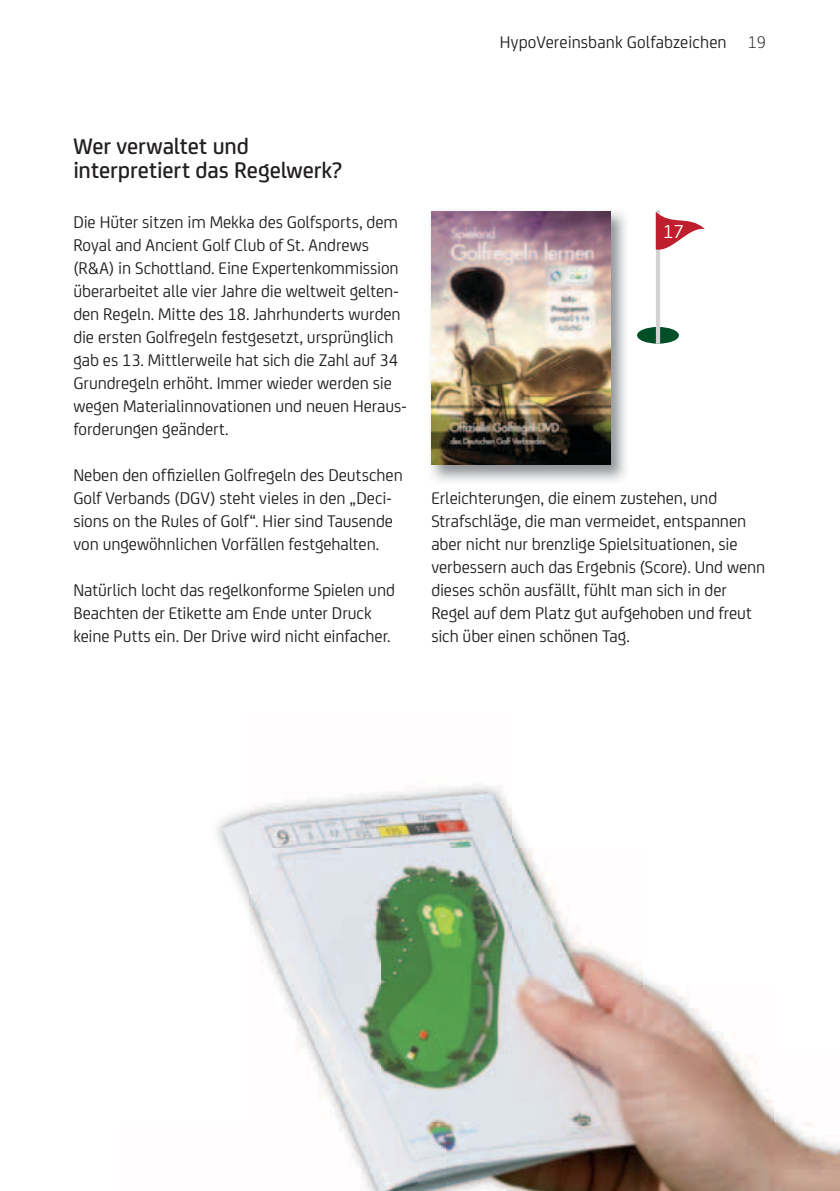
<style>
.page{position:relative;width:840px;height:1191px;background:#fff}
.page>*{position:absolute;margin:0;border:0;box-sizing:border-box;transform-origin:0 0}
.t1{font:500 24px/24px "Uni Credit";letter-spacing:-.005em;color:#231f20}
.t2{font:20px "Uni Credit";color:#fff}
.t3{font:18px/23px "Uni Credit";letter-spacing:-.005em;color:#231f20}
.s1{font-weight:300}
</style>
<div class="page">
<div style="left:636px;top:327px;width:42px;height:17px;background:#004f27;border-radius:50%"></div>
<svg style="left:655px;top:210px;width:49px;height:134px"></svg>
<img style="left:216px;top:786px;width:623px;height:405px">
<img style="left:431px;top:211px;width:195px;height:270px">
<img style="left:431px;top:211px;width:178px;height:254px">
<p class="t3" style="left:499px;top:29px;width:268px">HypoVereinsbank Golfabzeichen <span class="s1">19</span></p>
<h1 class="t1" style="left:73px;top:133px;width:270px">Wer verwaltet und interpretiert das Regelwerk?</h1>
<p class="t3" style="left:73px;top:210px;width:335px">Die Hüter sitzen im Mekka des Golfsports, dem Royal and Ancient Golf Club of St. Andrews (R&amp;A) in Schottland. Eine Expertenkommission überarbeitet alle vier Jahre die weltweit gelten&shy;den Regeln. Mitte des 18. Jahrhunderts wurden die ersten Golfregeln festgesetzt, ursprünglich gab es 13. Mittlerweile hat sich die Zahl auf 34<br>Grundregeln erhöht. Immer wieder werden sie wegen Materialinnovationen und neuen Heraus&shy;forderungen geändert.</p>
<p class="t3" style="left:73px;top:463px;width:331px">Neben den offiziellen Golfregeln des Deutschen Golf Verbands (DGV) steht vieles in den „Deci&shy;sions on the Rules of Golf“. Hier sind Tausende von ungewöhnlichen Vorfällen festgehalten.</p>
<p class="t3" style="left:73px;top:578px;width:323px">Natürlich locht das regelkonforme Spielen und<br>Beachten der Etikette am Ende unter Druck keine Putts ein. Der Drive wird nicht einfacher.</p>
<p class="t2" style="left:662px;top:217px;width:22px">17</p>
<p class="t3" style="left:431px;top:486px;width:335px">Erleichterungen, die einem zustehen, und Strafschläge, die man vermeidet, entspannen aber nicht nur brenzlige Spielsituationen, sie verbessern auch das Ergebnis (Score). Und wenn dieses schön ausfällt, fühlt man sich in der Regel auf dem Platz gut aufgehoben und freut sich über einen schönen Tag.</p>
</div>
